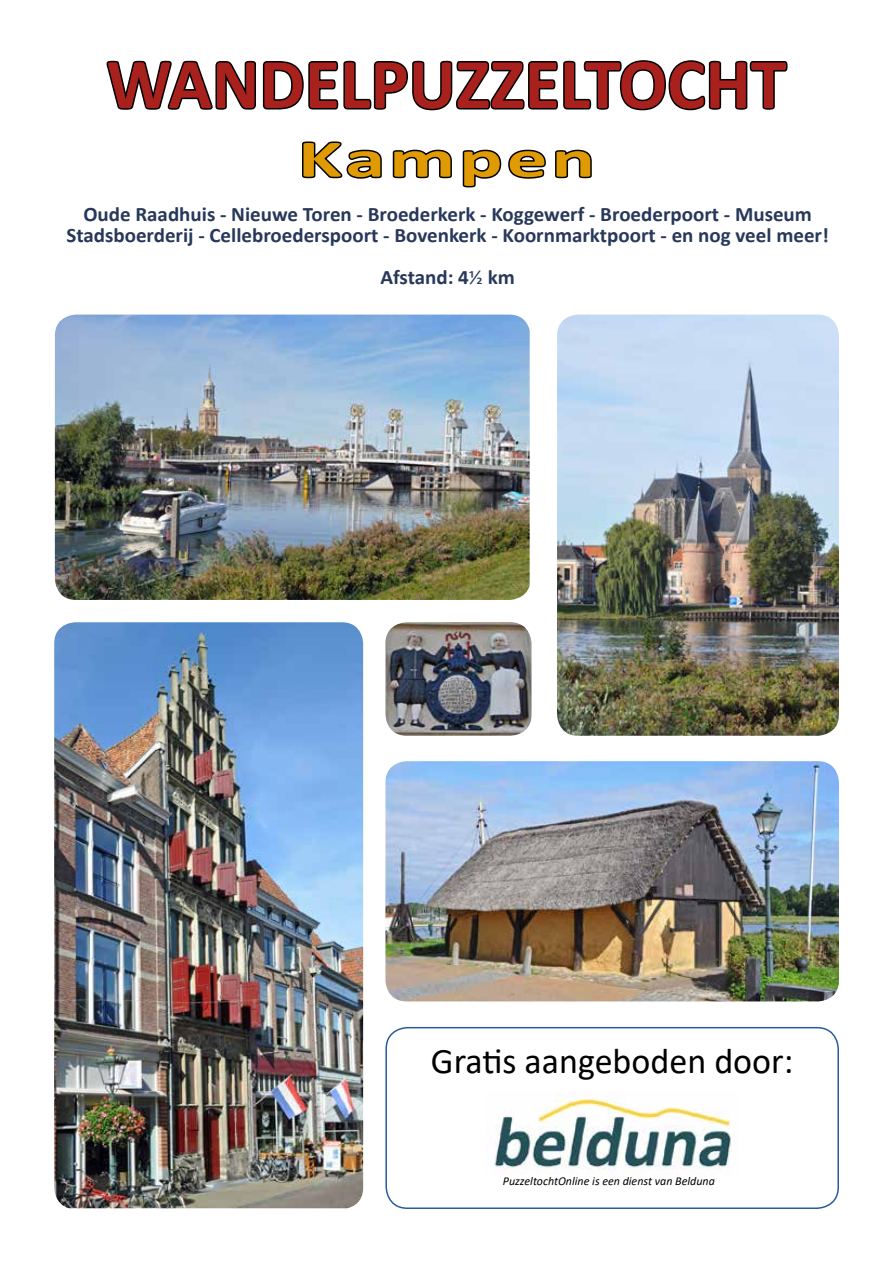
<style>
.page{position:relative;width:893px;height:1263px;background:#fff}
.page>*{position:absolute;margin:0;border:0;box-sizing:border-box;transform-origin:0 0}
.t1{font:700 72px "Calibri";color:#a8211d}
.t2{font:700 52.95px "Calibri";letter-spacing:.05em;color:#e09a04;scale:1.53 1}
.t3{font:36px "Calibri";color:#000}
.t4{font:700 20.55px/21px "Calibri";color:#28385a;text-align:center}
.t5{font:italic 12px "Calibri";color:#000}
.s1{font-weight:400}
</style>
<div class="page">
<svg style="left:106px;top:60px;width:682px;height:51px"></svg>
<svg style="left:302px;top:141px;width:80px;height:38px"></svg>
<svg style="left:392px;top:149px;width:200px;height:39px"></svg>
<div style="left:385px;top:1027px;width:454px;height:182px;border:2px solid #275b9b;border-radius:21px"></div>
<img style="left:557px;top:315px;width:282px;height:421px">
<img style="left:54px;top:622px;width:309px;height:586px">
<img style="left:55px;top:315px;width:475px;height:285px">
<img style="left:385px;top:622px;width:146px;height:114px">
<img style="left:385px;top:761px;width:454px;height:240px">
<img style="left:486px;top:1098px;width:245px;height:78px">
<h1 class="t1" style="left:106px;top:33px;width:681px">WANDELPUZZELTOCHT</h1>
<h2 class="t2" style="left:298px;top:122px;width:196px">Kampen</h2>
<p class="t4" style="left:66px;top:203px;width:764px">Oude Raadhuis - Nieuwe Toren - Broederkerk - Koggewerf - Broederpoort - Museum<br>Stadsboerderij - Cellebroederspoort - Bovenkerk - Koornmarktpoort - en nog veel meer!</p>
<p class="t4" style="left:380px;top:266px;width:136px">Afstand: 4<span class="s1">½</span> km</p>
<h3 class="t3" style="left:431px;top:1035px;width:364px">Gratis aangeboden door:</h3>
<p class="t5" style="left:503px;top:1172px;width:214px">PuzzeltochtOnline is een dienst van Belduna</p>
</div>
